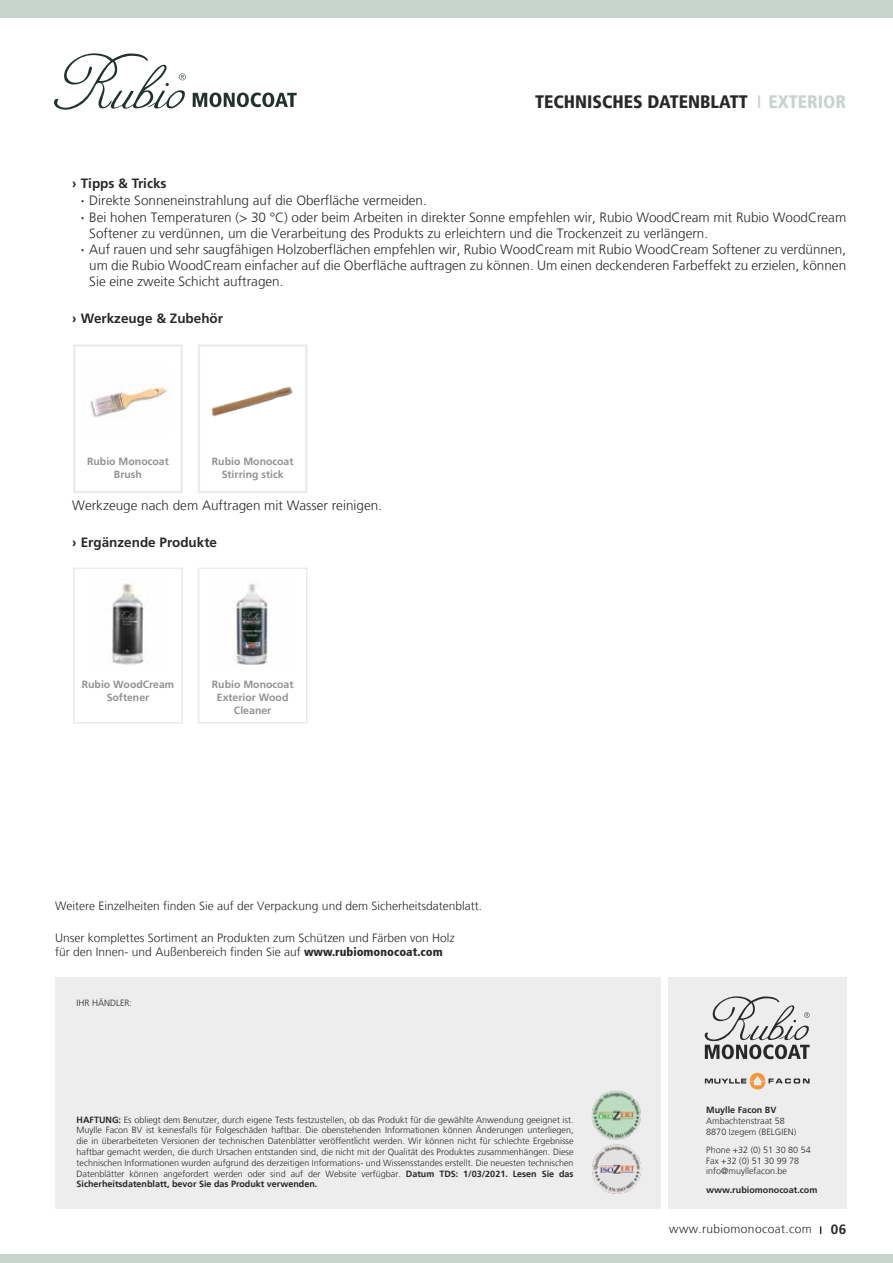
<style>
.page{position:relative;width:893px;height:1263px;background:#fff}
.page>*{position:absolute;margin:0;border:0;box-sizing:border-box;transform-origin:0 0}
.t1{font:900 condensed 18px "Frutiger 77";color:#282827}
.t2{font:300 13.5px "Frutiger LT";color:#282827}
.t3{font:700 13.5px "Frutiger LT Std";color:#282827}
.t4{font:300 12px/14.4px "Frutiger LT";color:#282827}
.t5{font:300 12px "Frutiger LT";letter-spacing:.03em;color:#282827}
.t6{font:700 10.5px/12.6px "Frutiger LT Std";color:#929292;text-align:center}
.t7{font:300 9px/10.8px "Frutiger LT";color:#282827}
.t8{font:700 9px "Frutiger LT Std";color:#282827}
.s1{color:#c7d4ce}
.s2{font-weight:700}
.s3{font-family:"Frutiger 77";font-weight:900;font-stretch:condensed}
.s4{font-family:"Frutiger LT Std";font-weight:700;font-size:9.15px}
.s5{font-family:"Frutiger LT Std";font-weight:700;font-size:13.5px}
</style>
<div class="page">
<div style="left:55px;top:977px;width:606px;height:232px;background:#ededed"></div>
<div style="left:668px;top:977px;width:178px;height:232px;background:#ededed"></div>
<img style="left:591px;top:1090px;width:51px;height:104px">
<svg style="left:705px;top:1073px;width:105px;height:17px"></svg>
<svg style="left:705px;top:996px;width:105px;height:63px"></svg>
<div style="left:73px;top:344px;width:110px;height:149px;border:2px solid #ebebeb"></div>
<div style="left:74px;top:345px;width:108px;height:147px;border:2px solid #ebebeb"></div>
<img style="left:90px;top:384px;width:78px;height:34px">
<div style="left:198px;top:344px;width:109px;height:149px;border:2px solid #ebebeb"></div>
<div style="left:199px;top:345px;width:108px;height:147px;border:2px solid #ebebeb"></div>
<img style="left:211px;top:387px;width:82px;height:30px">
<div style="left:198px;top:568px;width:109px;height:156px;border:2px solid #ebebeb"></div>
<img style="left:233px;top:584px;width:35px;height:81px">
<div style="left:73px;top:568px;width:110px;height:156px;border:2px solid #ebebeb"></div>
<img style="left:112px;top:583px;width:35px;height:82px">
<svg style="left:54px;top:53px;width:132px;height:57px"></svg>
<svg style="left:193px;top:93px;width:104px;height:14px"></svg>
<div style="left:0;top:0;width:893px;height:18px;background:#c7d4ce"></div>
<div style="left:0;top:1254px;width:893px;height:9px;background:#c7d4ce"></div>
<h1 class="t1" style="left:535px;top:91px;width:312px">TECHNISCHES DATENBLATT <span class="s1">I EXTERIOR</span></h1>
<h2 class="t3" style="left:72px;top:176px;width:96px">› Tipps &amp; Tricks</h2>
<h2 class="t2" style="left:81px;top:193px;width:348px"><span class="s2">·</span> Direkte Sonneneinstrahlung auf die Oberfläche vermeiden.</h2>
<h2 class="t2" style="left:81px;top:209px;width:767px"><span class="s2">·</span> Bei hohen Temperaturen (&gt; 30 °C) oder beim Arbeiten in direkter Sonne empfehlen wir, Rubio WoodCream mit Rubio WoodCream</h2>
<h2 class="t2" style="left:89px;top:225px;width:620px">Softener zu verdünnen, um die Verarbeitung des Produkts zu erleichtern und die Trockenzeit zu verlängern.</h2>
<h2 class="t2" style="left:81px;top:242px;width:767px"><span class="s2">·</span> Auf rauen und sehr saugfähigen Holzoberflächen empfehlen wir, Rubio WoodCream mit Rubio WoodCream Softener zu verdünnen,</h2>
<h2 class="t2" style="left:89px;top:258px;width:758px">um die Rubio WoodCream einfacher auf die Oberfläche auftragen zu können. Um einen deckenderen Farbeffekt zu erzielen, können</h2>
<h2 class="t2" style="left:89px;top:274px;width:196px">Sie eine zweite Schicht auftragen.</h2>
<h2 class="t3" style="left:72px;top:310px;width:152px">› Werkzeuge &amp; Zubehör</h2>
<p class="t6" style="left:87px;top:455px;width:83px">Rubio Monocoat<br>Brush</p>
<p class="t6" style="left:212px;top:455px;width:83px">Rubio Monocoat<br>Stirring stick</p>
<h2 class="t2" style="left:72px;top:498px;width:311px">Werkzeuge nach dem Auftragen mit Wasser reinigen.</h2>
<h2 class="t3" style="left:72px;top:534px;width:146px">› Ergänzende Produkte</h2>
<p class="t6" style="left:82px;top:678px;width:94px">Rubio WoodCream<br>Softener</p>
<p class="t6" style="left:212px;top:678px;width:83px">Rubio Monocoat<br>Exterior Wood<br>Cleaner</p>
<h3 class="t4" style="left:55px;top:899px;width:428px">Weitere Einzelheiten finden Sie auf der Verpackung und dem Sicherheitsdatenblatt.</h3>
<h3 class="t4" style="left:55px;top:931px;width:401px">Unser komplettes Sortiment an Produkten zum Schützen und Färben von Holz für den Innen- und Außenbereich finden Sie auf <span class="s3">www.rubiomonocoat.com</span></h3>
<p class="t7" style="left:77px;top:997px;width:57px">IHR HÄNDLER:</p>
<p class="t7" style="left:77px;top:1114px;width:499px;text-align:justify"><span class="s2">HAFTUNG:</span> Es obliegt dem Benutzer, durch eigene Tests festzustellen, ob das Produkt für die gewählte Anwendung geeignet ist.<br>Muylle Facon BV ist keinesfalls für Folgeschäden haftbar. Die obenstehenden Informationen können Änderungen unterliegen, die in überarbeiteten Versionen der technischen Datenblätter veröffentlicht werden. Wir können nicht für schlechte Ergebnisse haftbar gemacht werden, die durch Ursachen entstanden sind, die nicht mit der Qualität des Produktes zusammenhängen. Diese technischen Informationen wurden aufgrund des derzeitigen Informations- und Wissensstandes erstellt. Die neuesten technischen Datenblätter können angefordert werden oder sind auf der Website verfügbar. <span class="s2">Datum TDS: 1/03/2021. Lesen Sie das Sicherheitsdatenblatt, bevor Sie das Produkt verwenden.</span></p>
<p class="t8" style="left:706px;top:1104px;width:72px">Muylle Facon BV</p>
<p class="t7" style="left:706px;top:1115px;width:92px">Ambachtenstraat 58<br>8870 Izegem (BELGIEN)</p>
<p class="t7" style="left:706px;top:1144px;width:106px">Phone +32 (0) 51 30 80 54<br>Fax +32 (0) 51 30 99 78 info@muyllefacon.be</p>
<p class="t8" style="left:706px;top:1184px;width:113px">www.rubiomonocoat.com</p>
<h3 class="t5" style="left:669px;top:1222px;width:178px">www.rubiomonocoat.com <span class="s4">I</span> <span class="s5">06</span></h3>
</div>
